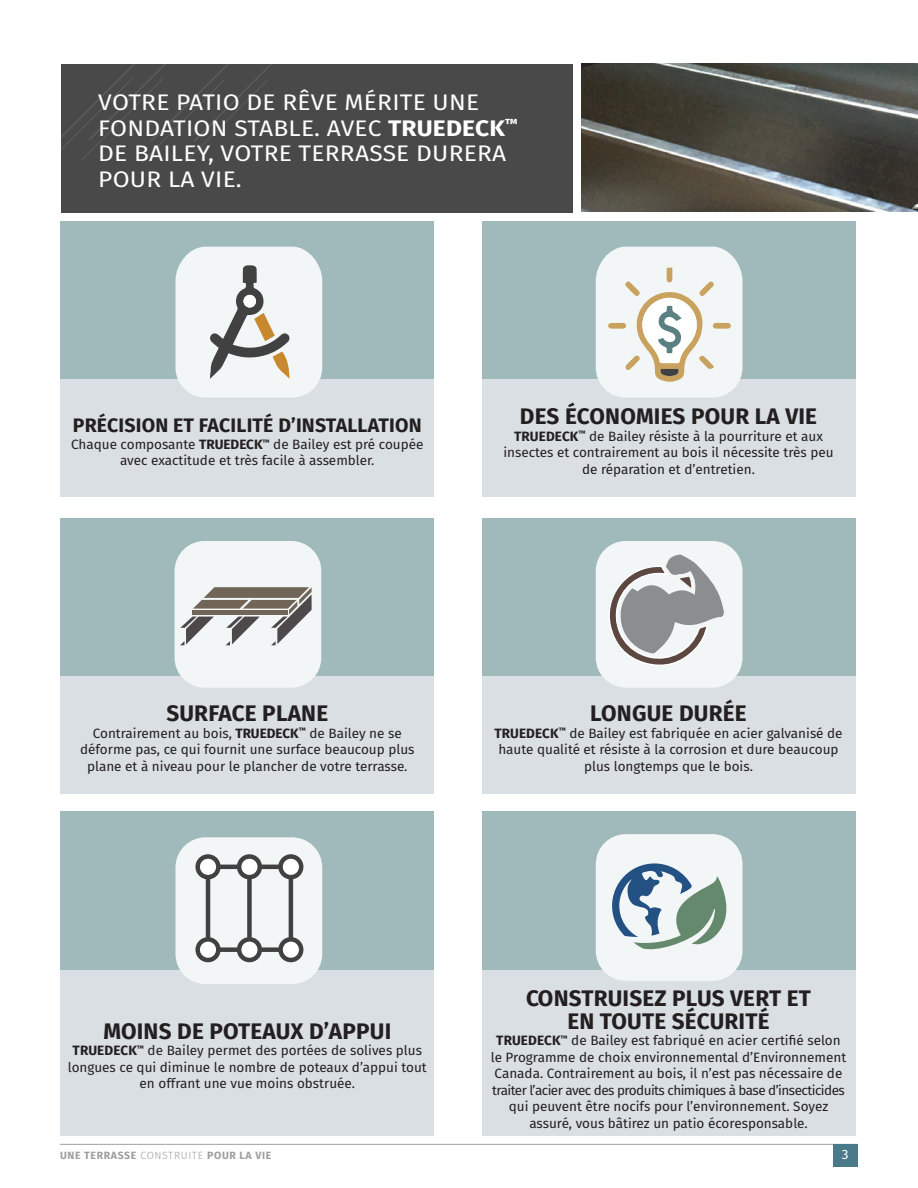
<style>
.page{position:relative;width:918px;height:1188px;background:#fff}
.page>*{position:absolute;margin:0;border:0;box-sizing:border-box;transform-origin:0 0}
.Descreption{font:700 22.5px/22.5px "Fira Sans";letter-spacing:.01em;color:#231f20;text-align:center}
.SubTitle{font:22.5px/25.5px "Fira Sans";letter-spacing:.01em;color:#fff;scale:1.09 1}
.Descreption-2{font:700 19.5px "Fira Sans";letter-spacing:.01em;color:#231f20}
.Descreption-3{font:13.5px/16.5px "Fira Sans";color:#231f20;text-align:center}
.t1{font:13.5px "Fira Sans";color:#fff}
.t2{font:700 10.5px "Fira Sans";letter-spacing:.06em;color:#9e9e9e}
.s1{font-weight:700}
.s2{font-weight:300}
</style>
<div class="page">
<div style="left:482px;top:221px;width:373px;height:159px;background:#a0babb"></div>
<div style="left:482px;top:380px;width:373px;height:117px;background:#dadfe3"></div>
<div style="left:482px;top:518px;width:373px;height:159px;background:#a0babb"></div>
<div style="left:482px;top:677px;width:373px;height:117px;background:#dadfe3"></div>
<div style="left:482px;top:811px;width:373px;height:159px;background:#a0babb"></div>
<div style="left:482px;top:970px;width:373px;height:165px;background:#dadfe3"></div>
<div style="left:60px;top:221px;width:374px;height:159px;background:#a0babb"></div>
<div style="left:60px;top:380px;width:374px;height:117px;background:#dadfe3"></div>
<div style="left:60px;top:518px;width:374px;height:159px;background:#a0babb"></div>
<div style="left:60px;top:677px;width:374px;height:117px;background:#dadfe3"></div>
<div style="left:60px;top:811px;width:374px;height:159px;background:#a0babb"></div>
<div style="left:60px;top:970px;width:374px;height:165px;background:#dadfe3"></div>
<div style="left:61px;top:64px;width:511px;height:148px;background:#49494a"></div>
<svg style="left:61px;top:64px;width:211px;height:99px"></svg>
<div style="left:596px;top:834px;width:147px;height:147px;background:#f3f6f7;border-radius:30px"></div>
<svg style="left:612px;top:863px;width:115px;height:87px"></svg>
<div style="left:596px;top:541px;width:147px;height:147px;background:#f3f6f7;border-radius:30px"></div>
<svg style="left:603px;top:550px;width:121px;height:116px"></svg>
<svg style="left:596px;top:247px;width:147px;height:151px;background:#e9e9e4"></svg>
<div style="left:176px;top:837px;width:146px;height:147px;background:#f3f6f7;border-radius:30px"></div>
<div style="left:206px;top:865px;width:87px;height:87px;border:4px solid #414141"></div>
<svg style="left:281px;top:857px;width:20px;height:20px"></svg>
<div style="left:278px;top:854px;width:25px;height:25px;border:4px solid #414141;border-radius:50%"></div>
<svg style="left:281px;top:939px;width:20px;height:21px"></svg>
<div style="left:278px;top:937px;width:25px;height:25px;border:4px solid #414141;border-radius:50%"></div>
<svg style="left:239px;top:857px;width:21px;height:20px"></svg>
<div style="left:237px;top:854px;width:25px;height:25px;border:4px solid #414141;border-radius:50%"></div>
<svg style="left:239px;top:939px;width:21px;height:21px"></svg>
<div style="left:237px;top:937px;width:25px;height:25px;border:4px solid #414141;border-radius:50%"></div>
<svg style="left:198px;top:857px;width:20px;height:20px"></svg>
<div style="left:195px;top:854px;width:26px;height:25px;border:4px solid #414141;border-radius:50%"></div>
<svg style="left:198px;top:939px;width:20px;height:21px"></svg>
<div style="left:195px;top:937px;width:26px;height:25px;border:4px solid #414141;border-radius:50%"></div>
<div style="left:247px;top:877px;width:5px;height:62px;background:#414141"></div>
<svg style="left:176px;top:247px;width:146px;height:151px;background:#dedfde"></svg>
<div style="left:243px;top:295px;width:13px;height:13px;background:#fff;border-radius:50%"></div>
<div style="left:175px;top:541px;width:146px;height:147px;background:#f3f6f7;border-radius:30px"></div>
<svg style="left:180px;top:587px;width:132px;height:58px"></svg>
<hr style="left:60px;top:1144px;width:798px;height:1px;background:#9e9e9e">
<div style="left:833px;top:1144px;width:25px;height:22px;background:#487a8a"></div>
<img style="left:581px;top:63px;width:337px;height:149px">
<p class="SubTitle" style="left:98px;top:89px;width:386px">VOTRE PATIO DE RÊVE MÉRITE UNE<br>FONDATION STABLE. AVEC <span class="s1">TRUEDECK</span><sup>™<br></sup>DE BAILEY, VOTRE TERRASSE DURERA<br>POUR LA VIE.</p>
<p class="Descreption-2" style="left:73px;top:409px;width:350px">PRÉCISION ET FACILITÉ D’INSTALLATION</p>
<p class="Descreption-3" style="left:71px;top:436px;width:354px">Chaque composante <span class="s1">TRUEDECK</span><sup>™</sup> de Bailey est pré coupée avec exactitude et très facile à assembler.</p>
<p class="Descreption" style="left:520px;top:404px;width:299px">DES ÉCONOMIES POUR LA VIE</p>
<p class="Descreption-3" style="left:503px;top:427px;width:332px"><span class="s1">TRUEDECK</span><sup>™</sup> de Bailey résiste à la pourriture et aux insectes et contrairement au bois il nécessite très peu de réparation et d’entretien.</p>
<p class="Descreption" style="left:166px;top:701px;width:163px">SURFACE PLANE</p>
<p class="Descreption-3" style="left:80px;top:724px;width:336px">Contrairement au bois, <span class="s1">TRUEDECK</span><sup>™</sup> de Bailey ne se déforme pas, ce qui fournit une surface beaucoup plus plane et à niveau pour le plancher de votre terrasse.</p>
<p class="Descreption" style="left:590px;top:701px;width:158px">LONGUE DURÉE</p>
<p class="Descreption-3" style="left:494px;top:724px;width:350px"><span class="s1">TRUEDECK</span><sup>™</sup> de Bailey est fabriquée en acier galvanisé de haute qualité et résiste à la corrosion et dure beaucoup plus longtemps que le bois.</p>
<p class="Descreption" style="left:103px;top:1018px;width:289px">MOINS DE POTEAUX D’APPUI</p>
<p class="Descreption-3" style="left:68px;top:1042px;width:360px"><span class="s1">TRUEDECK</span><sup>™</sup> de Bailey permet des portées de solives plus longues ce qui diminue le nombre de poteaux d’appui tout en offrant une vue moins obstruée.</p>
<p class="Descreption" style="left:526px;top:985px;width:286px">CONSTRUISEZ PLUS VERT ET<br>EN TOUTE SÉCURITÉ</p>
<p class="Descreption-3" style="left:491px;top:1032px;width:357px"><span class="s1">TRUEDECK</span><sup>™</sup> de Bailey est fabriqué en acier certifié selon le Programme de choix environnemental d’Environnement Canada. Contrairement au bois, il n’est pas nécessaire de traiter l’acier avec des produits chimiques à base d’insecticides qui peuvent être nocifs pour l’environnement. Soyez assuré, vous bâtirez un patio écoresponsable.</p>
<p class="t2" style="left:60px;top:1146px;width:213px">UNE TERRASSE <span class="s2">CONSTRUITE</span> POUR LA VIE</p>
<p class="t1" style="left:842px;top:1145px;width:8px">3</p>
</div>
